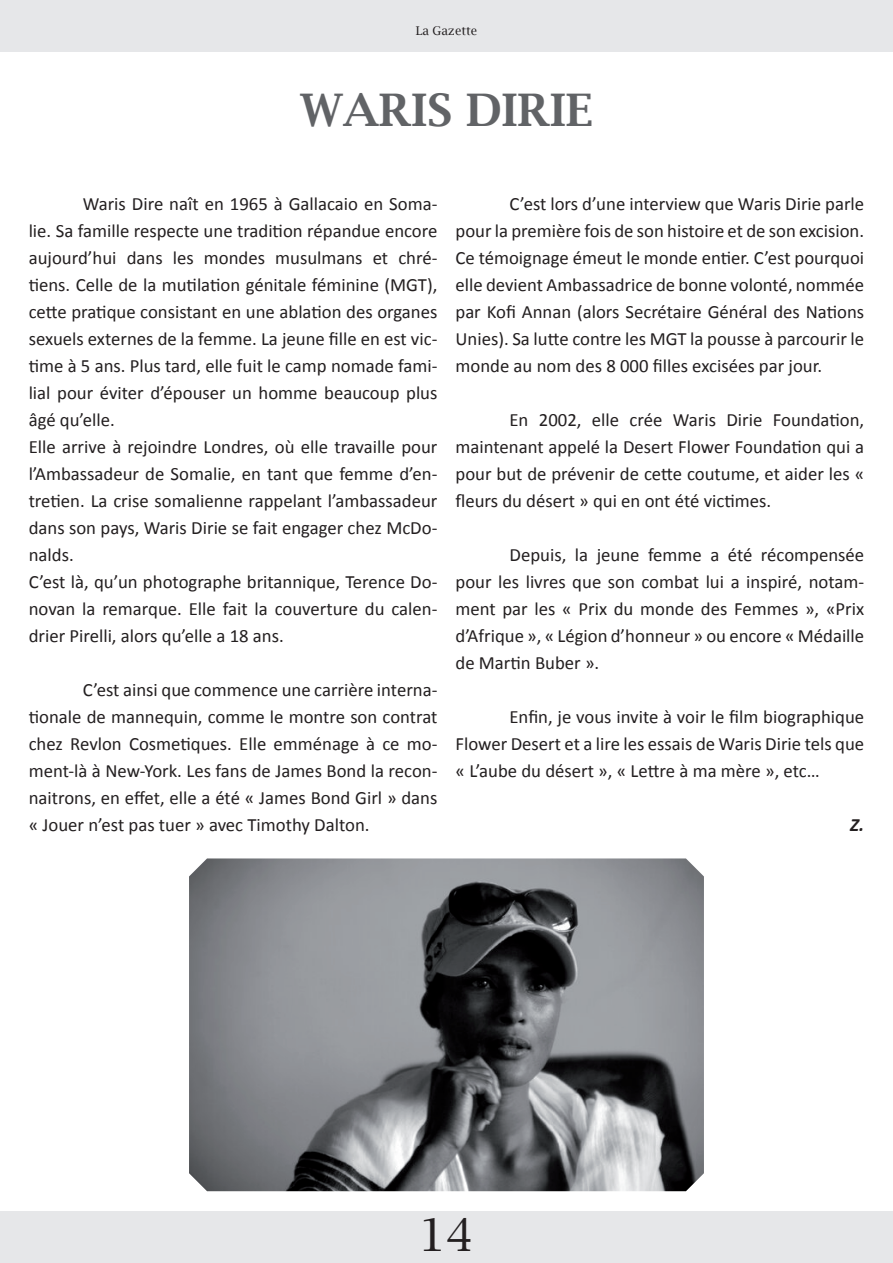
<style>
.page{position:relative;width:893px;height:1263px;background:#fff}
.page>*{position:absolute;margin:0;border:0;box-sizing:border-box;transform-origin:0 0}
.t1{font:600 45px "Lucida Bright";color:#616366}
.t2{font:45px "Lucida Bright";color:#231f20}
.t3{font:18.75px/27px "Calibri";color:#231f20;text-align:justify}
.t4{font:italic 700 18.75px "Calibri";color:#231f20}
.t5{font:12px "Lucida Bright";color:#231f20}
</style>
<div class="page">
<div style="left:0;top:1212px;width:893px;height:51px;background:#e6e7e9"></div>
<div style="left:0;top:0;width:893px;height:51px;background:#e6e7e9"></div>
<img style="left:189px;top:858px;width:515px;height:333px">
<p class="t5" style="left:416px;top:24px;width:63px">La Gazette</p>
<h1 class="t1" style="left:300px;top:84px;width:294px">WARIS DIRIE</h1>
<p class="t3" style="left:29px;top:190px;width:410px;text-align:left;text-indent:54px">Waris Dire naît en 1965 à Gallacaio en Soma&shy;lie. Sa famille respecte une tradition répandue encore aujourd’hui dans les mondes musulmans et chré&shy;tiens. Celle de la mutilation génitale féminine (MGT), cette pratique consistant en une ablation des organes sexuels externes de la femme. La jeune fille en est vic&shy;time à 5 ans. Plus tard, elle fuit le camp nomade fami&shy;lial pour éviter d’épouser un homme beaucoup plus âgé qu’elle.<br>Elle arrive à rejoindre Londres, où elle travaille pour l’Ambassadeur de Somalie, en tant que femme d’en&shy;tretien. La crise somalienne rappelant l’ambassadeur dans son pays, Waris Dirie se fait engager chez McDo&shy;nalds.<br>C’est là, qu’un photographe britannique, Terence Do&shy;novan la remarque. Elle fait la couverture du calen&shy;drier Pirelli, alors qu’elle a 18 ans.</p>
<p class="t3" style="left:29px;top:676px;width:410px;text-indent:54px">C’est ainsi que commence une carrière interna&shy;tionale de mannequin, comme le montre son contrat chez Revlon Cosmetiques. Elle emménage à ce mo&shy;ment-là à New-York. Les fans de James Bond la recon&shy;naitrons, en effet, elle a été « James Bond Girl » dans « Jouer n’est pas tuer » avec Timothy Dalton.</p>
<p class="t3" style="left:455px;top:190px;width:410px;text-indent:54px">C’est lors d’une interview que Waris Dirie parle pour la première fois de son histoire et de son excision.<br>Ce témoignage émeut le monde entier. C’est pourquoi elle devient Ambassadrice de bonne volonté, nommée par Kofi Annan (alors Secrétaire Général des Nations Unies). Sa lutte contre les MGT la pousse à parcourir le monde au nom des 8 000 filles excisées par jour.</p>
<p class="t3" style="left:455px;top:406px;width:410px;text-indent:54px">En 2002, elle crée Waris Dirie Foundation, maintenant appelé la Desert Flower Foundation qui a pour but de prévenir de cette coutume, et aider les « fleurs du désert » qui en ont été victimes.</p>
<p class="t3" style="left:455px;top:541px;width:410px;text-indent:54px">Depuis, la jeune femme a été récompensée pour les livres que son combat lui a inspiré, notam&shy;ment par les « Prix du monde des Femmes », «Prix d’Afrique », « Légion d’honneur » ou encore « Médaille de Martin Buber ».</p>
<p class="t3" style="left:455px;top:703px;width:410px;text-indent:54px">Enfin, je vous invite à voir le film biographique Flower Desert et a lire les essais de Waris Dirie tels que « L’aube du désert », « Lettre à ma mère », etc…</p>
<p class="t4" style="left:850px;top:813px;width:15px">Z.</p>
<h1 class="t2" style="left:419px;top:1209px;width:56px">14</h1>
</div>
